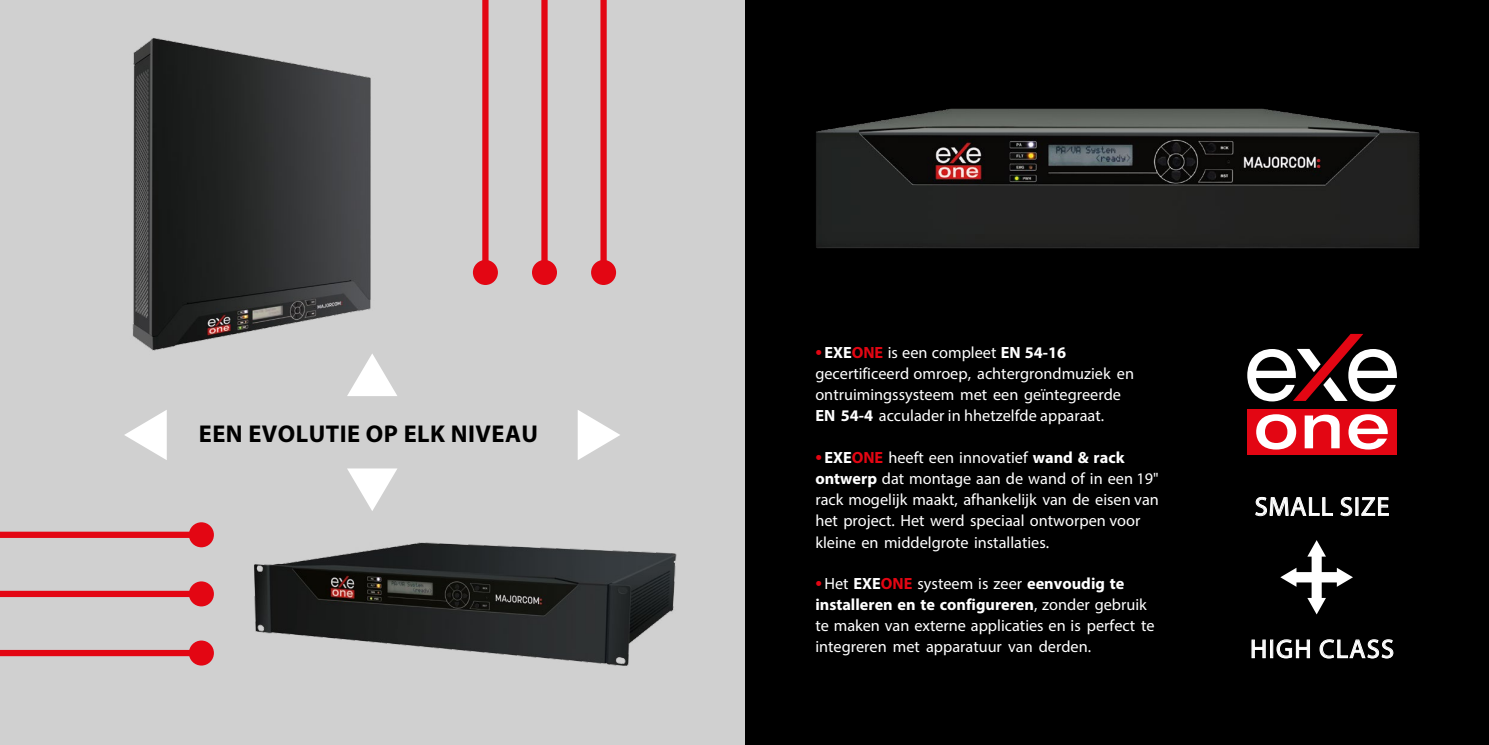
<style>
.page{position:relative;width:1489px;height:745px;background:#fff}
.page>*{position:absolute;margin:0;border:0;box-sizing:border-box;transform-origin:0 0}
.t1{font:26.25px "Myriad Pro";letter-spacing:.04em;color:#fff}
.t2{font:700 24.38px "Myriad Pro";letter-spacing:.02em;color:#000}
.t3{font:16.25px/21px "Myriad Pro";color:#fff}
.s1{font-weight:600;font-size:21.25px;color:#e30613}
.s2{font-weight:700}
.s3{font-weight:700;color:#e30613}
</style>
<div class="page">
<div style="left:744px;top:0;width:744px;height:744px;background:#000"></div>
<img style="left:816px;top:108px;width:604px;height:141px">
<div style="left:1246px;top:408px;width:150px;height:46px;background:#e30613"></div>
<svg style="left:1256px;top:414px;width:39px;height:35px"></svg>
<svg style="left:1304px;top:414px;width:35px;height:34px"></svg>
<svg style="left:1348px;top:414px;width:39px;height:35px"></svg>
<svg style="left:1247px;top:334px;width:149px;height:67px"></svg>
<svg style="left:1280px;top:540px;width:72px;height:74px"></svg>
<svg style="left:1255px;top:496px;width:78px;height:20px"></svg>
<svg style="left:1340px;top:496px;width:12px;height:20px"></svg>
<svg style="left:1361px;top:497px;width:27px;height:19px"></svg>
<svg style="left:1251px;top:639px;width:14px;height:19px"></svg>
<div style="left:1269px;top:639px;width:3px;height:18px;border:1px solid #fff"></div>
<svg style="left:1276px;top:639px;width:34px;height:19px"></svg>
<svg style="left:1319px;top:639px;width:74px;height:19px"></svg>
<div style="left:0;top:0;width:744px;height:744px;background:#d0d0d0"></div>
<div style="left:0;top:531px;width:201px;height:6px;background:#e30613"></div>
<div style="left:189px;top:522px;width:25px;height:25px;background:#e30613;border-radius:50%"></div>
<div style="left:600px;top:0;width:6px;height:272px;background:#e30613"></div>
<div style="left:591px;top:260px;width:25px;height:25px;background:#e30613;border-radius:50%"></div>
<div style="left:0;top:590px;width:201px;height:6px;background:#e30613"></div>
<div style="left:189px;top:581px;width:25px;height:25px;background:#e30613;border-radius:50%"></div>
<div style="left:541px;top:0;width:6px;height:272px;background:#e30613"></div>
<div style="left:532px;top:260px;width:25px;height:25px;background:#e30613;border-radius:50%"></div>
<div style="left:0;top:649px;width:201px;height:6px;background:#e30613"></div>
<div style="left:189px;top:640px;width:25px;height:25px;background:#e30613;border-radius:50%"></div>
<div style="left:482px;top:0;width:6px;height:272px;background:#e30613"></div>
<div style="left:473px;top:260px;width:25px;height:25px;background:#e30613;border-radius:50%"></div>
<img style="left:254px;top:542px;width:423px;height:124px">
<img style="left:132px;top:38px;width:239px;height:313px">
<hr style="left:0;top:0;width:744px;height:1px;background:#fff">
<svg style="left:124px;top:410px;width:43px;height:50px"></svg>
<svg style="left:577px;top:410px;width:43px;height:50px"></svg>
<svg style="left:347px;top:468px;width:50px;height:43px"></svg>
<svg style="left:347px;top:354px;width:50px;height:42px"></svg>
<h2 class="t2" style="left:199px;top:418px;width:341px">EEN EVOLUTIE OP ELK NIVEAU</h2>
<p class="t3" style="left:815px;top:342px;width:320px"><span class="s1">•</span> <span class="s2">EXE</span><span class="s3">ONE</span> is een compleet <span class="s2">EN 54-16 </span>gecertificeerd omroep, achtergrondmuziek en ontruimingssysteem met een geïntegreerde <span class="s2">EN 54-4</span> acculader in hhetzelfde apparaat.</p>
<p class="t3" style="left:815px;top:446px;width:345px"><span class="s1">•</span> <span class="s2">EXE</span><span class="s3">ONE</span> heeft een innovatief <span class="s2">wand &amp; rack ontwerp</span> dat montage aan de wand of in een 19" rack mogelijk maakt, afhankelijk van de eisen van het project. Het werd speciaal ontworpen voor kleine en middelgrote installaties.</p>
<p class="t3" style="left:815px;top:572px;width:341px"><span class="s1">•</span>Het <span class="s2">EXE</span><span class="s3">ONE</span> systeem is zeer <span class="s2">eenvoudig te installeren en te configureren</span>, zonder gebruik te maken van externe applicaties en is perfect te integreren met apparatuur van derden.</p>
<h1 class="t1" style="left:1254px;top:490px;width:136px">SMALL SIZE</h1>
<h1 class="t1" style="left:1249px;top:632px;width:145px">HIGH CLASS</h1>
</div>
